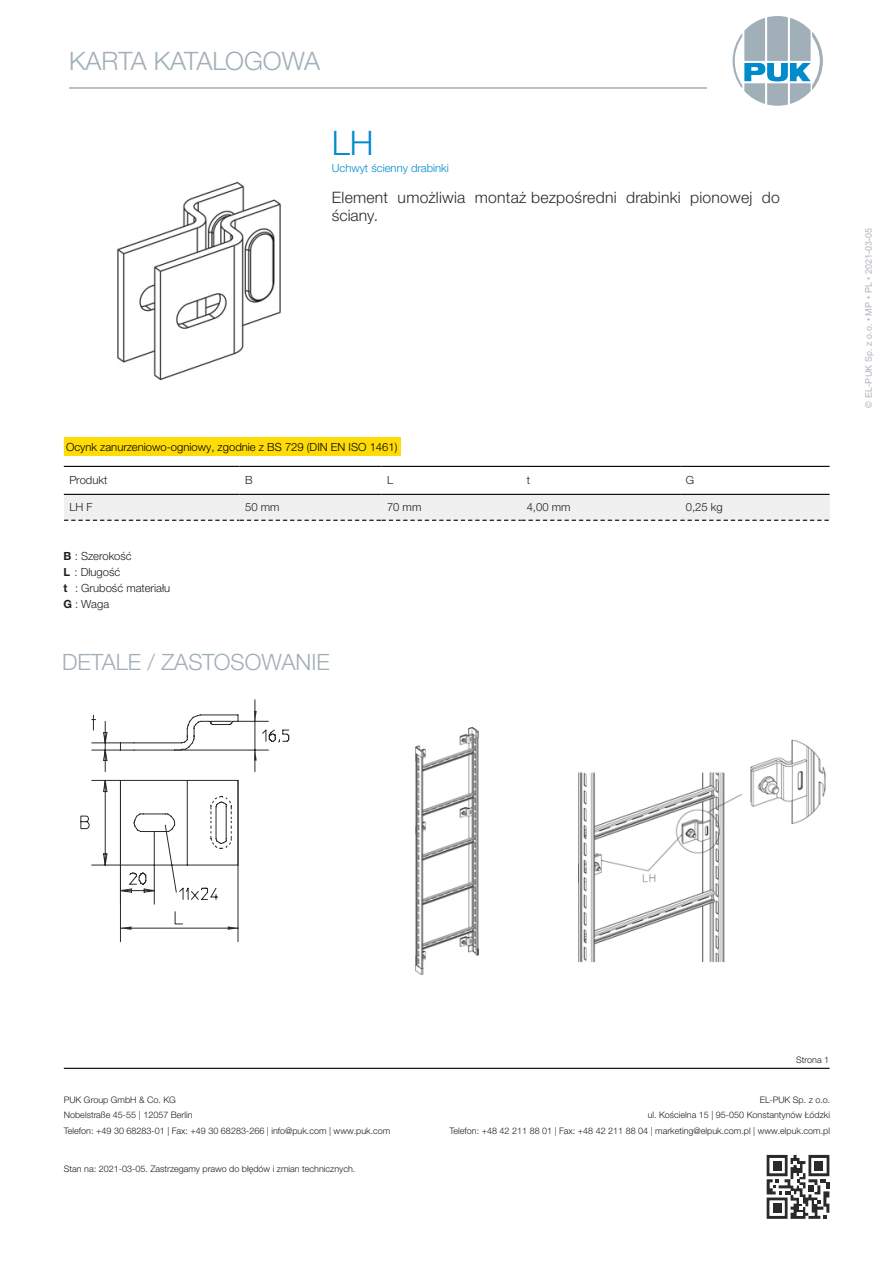
<style>
.page{position:relative;width:893px;height:1262px;background:#fff}
.page>*{position:absolute;margin:0;border:0;box-sizing:border-box;transform-origin:0 0}
.t1{font:300 33.75px "Helvetica Neue LTW1 G";color:#008bcc}
.t2{font:300 25.35px "Helvetica Neue LTW1 G";color:#a0afb8}
.t3{font:300 22.5px "Helvetica Neue LTW1 G";color:#a0afb8}
.t4{font:300 15.75px/18.6px "Helvetica Neue LTW1 G";letter-spacing:.015em;color:#2b2a29}
.t5{font:300 11.25px/15.8px "Helvetica Neue LTW1 G";color:#1e1e23}
.t6{font:300 11.25px "Helvetica Neue LTW1 G";color:#000}
.t7{font:300 11.25px "Helvetica Neue LTW1 G";color:#008bcc}
.t8{font:300 9px/15.8px "Helvetica Neue LTW1 G";color:#1e1e23}
.t9{font:9px "Arial";color:#b1b2bf}
.s1{font-weight:700}
</style>
<div class="page">
<hr style="left:69px;top:87px;width:638px;height:1px;background:#888">
<svg style="left:732px;top:16px;width:90px;height:90px"></svg>
<hr style="left:64px;top:1067px;width:765px;height:1px;background:#000">
<svg style="left:766px;top:1154px;width:63px;height:64px"></svg>
<div style="left:64px;top:494px;width:175px;height:26px;background:#f0f0f0"></div>
<div style="left:239px;top:494px;width:142px;height:26px;background:#f0f0f0"></div>
<div style="left:381px;top:494px;width:140px;height:26px;background:#f0f0f0"></div>
<div style="left:521px;top:494px;width:159px;height:26px;background:#f0f0f0"></div>
<div style="left:680px;top:494px;width:149px;height:26px;background:#f0f0f0"></div>
<svg style="left:64px;top:519px;width:765px;height:2px"></svg>
<hr style="left:64px;top:494px;width:175px;height:1px;background:#000">
<hr style="left:64px;top:466px;width:175px;height:1px;background:#000">
<hr style="left:240px;top:494px;width:141px;height:1px;background:#000">
<hr style="left:240px;top:466px;width:141px;height:1px;background:#000">
<hr style="left:382px;top:494px;width:138px;height:1px;background:#000">
<hr style="left:382px;top:466px;width:138px;height:1px;background:#000">
<hr style="left:521px;top:494px;width:158px;height:1px;background:#000">
<hr style="left:521px;top:466px;width:158px;height:1px;background:#000">
<hr style="left:680px;top:494px;width:149px;height:1px;background:#000">
<hr style="left:680px;top:466px;width:149px;height:1px;background:#000">
<div style="left:64px;top:437px;width:337px;height:19px;background:#ffdc05"></div>
<svg style="left:80px;top:699px;width:209px;height:243px"></svg>
<img style="left:415px;top:727px;width:411px;height:248px">
<img style="left:117px;top:181px;width:164px;height:200px">
<h2 class="t2" style="left:69px;top:52px;width:253px">KARTA KATALOGOWA</h2>
<h1 class="t1" style="left:332px;top:131px;width:43px">LH</h1>
<p class="t7" style="left:332px;top:164px;width:119px">Uchwyt ścienny drabinki</p>
<h3 class="t4" style="left:332px;top:190px;width:449px">Element umożliwia montaż bezpośredni drabinki pionowej do ściany.</h3>
<p class="t6" style="left:66px;top:443px;width:333px">Ocynk zanurzeniowo-ogniowy, zgodnie z BS 729 (DIN EN ISO 1461)</p>
<p class="t5" style="left:69px;top:474px;width:39px">Produkt</p>
<p class="t5" style="left:245px;top:474px;width:9px">B</p>
<p class="t5" style="left:387px;top:474px;width:8px">L</p>
<p class="t5" style="left:526px;top:474px;width:5px">t</p>
<p class="t5" style="left:685px;top:474px;width:10px">G</p>
<p class="t5" style="left:69px;top:501px;width:25px">LH F</p>
<p class="t5" style="left:245px;top:501px;width:36px">50 mm</p>
<p class="t5" style="left:387px;top:501px;width:36px">70 mm</p>
<p class="t5" style="left:526px;top:501px;width:45px">4,00 mm</p>
<p class="t5" style="left:685px;top:501px;width:38px">0,25 kg</p>
<p class="t5" style="left:63px;top:550px;width:108px"><span class="s1">B</span> : Szerokość<br><span class="s1">L</span> : Długość<br><span class="s1">t</span> : Grubość materiału<br><span class="s1">G</span> : Waga</p>
<h3 class="t3" style="left:62px;top:653px;width:269px">DETALE / ZASTOSOWANIE</h3>
<p class="t9" style="left:865px;top:407px;width:181px;rotate:-90deg">© EL-PUK Sp. z o.o. • MP • PL • 2021-03-05</p>
<p class="t8" style="left:796px;top:1053px;width:35px">Strona 1</p>
<p class="t8" style="left:64px;top:1092px;width:328px">PUK Group GmbH &amp; Co. KG<br>Nobelstraße 45-55 | 12057 Berlin<br>Telefon: +49 30 68283-01 | Fax: +49 30 68283-266 | info@puk.com | www.puk.com</p>
<p class="t8" style="left:449px;top:1092px;width:382px;text-align:right">EL-PUK Sp. z o.o.<br>ul. Kościelna 15 | 95-050 Konstantynów Łódzki<br>Telefon: +48 42 211 88 01 | Fax: +48 42 211 88 04 | marketing@elpuk.com.pl | www.elpuk.com.pl</p>
<p class="t8" style="left:64px;top:1162px;width:293px">Stan na: 2021-03-05. Zastrzegamy prawo do błędów i zmian technicznych.</p>
</div>
